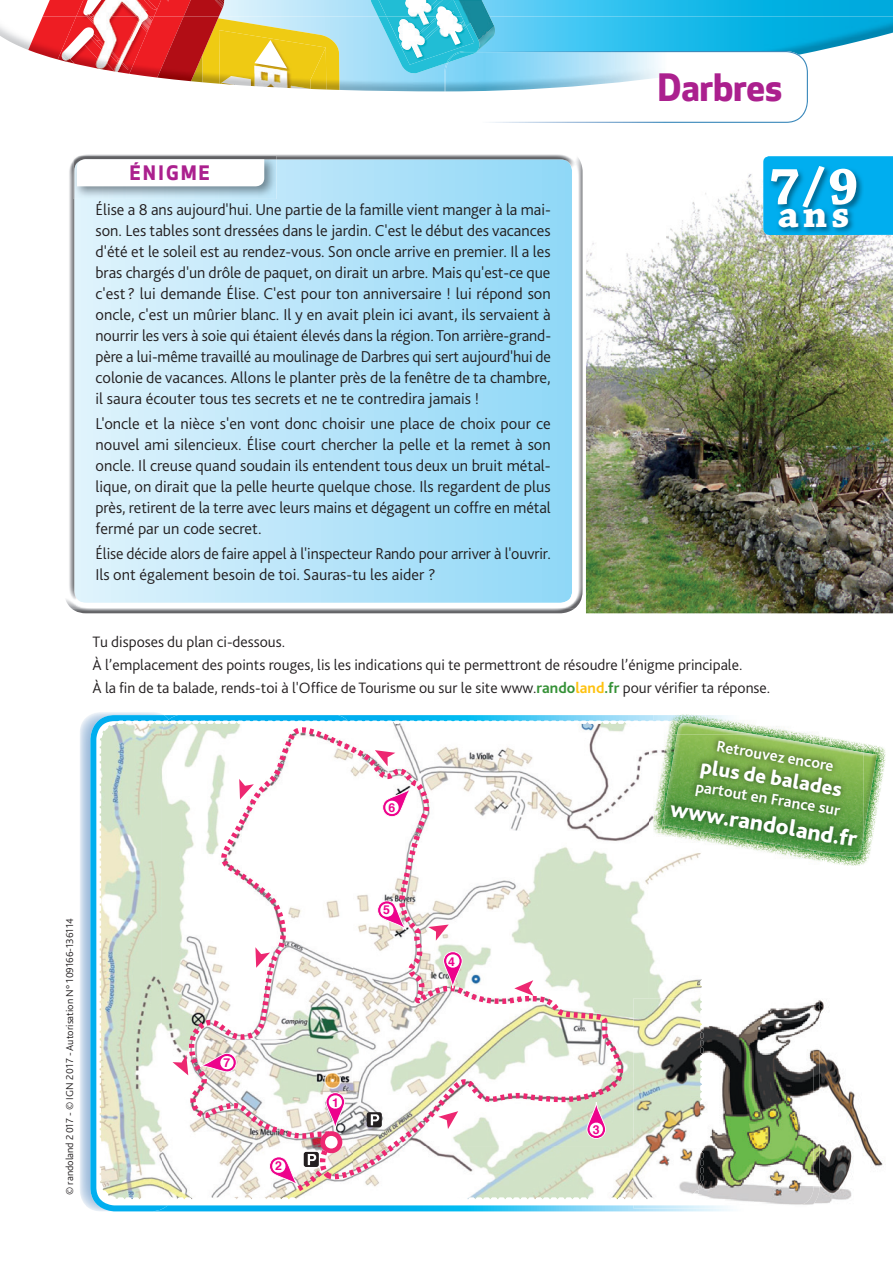
<style>
.page{position:relative;width:893px;height:1263px;background:#fff}
.page>*{position:absolute;margin:0;border:0;box-sizing:border-box;transform-origin:0 0}
.t1{font:700 55.05px "Chaparral Pro";color:#fff}
.t2{font:700 40.5px "Chaparral Pro";color:#fff}
.t3{font:700 36.9px "Apex New";letter-spacing:-.005em;color:#ab208e}
.t4{font:800 23.25px "Bliss 2";color:#fff}
.t5{font:800 21.15px "Bliss 2";color:#fff}
.t6{font:700 19.5px "Apex New";letter-spacing:.125em;color:#ab208e}
.t7{font:300 16.5px/21px "Bliss 2";color:#231f20;text-align:justify}
.t8{font:700 16.2px "Bliss 2";color:#fff}
.t9{font:300 15.75px/23px "Bliss 2";color:#231f20}
.t10{font:700 12.3px "Helvetica";color:#ed028c}
.t11{font:300 10.5px "Bliss 2";color:#231f20}
.s1{font-weight:700;color:#369237}
.s2{font-weight:700;color:#fec210}
</style>
<div class="page">
<img style="left:586px;top:174px;width:307px;height:439px">
<img style="left:80px;top:712px;width:83px;height:497px">
<img style="left:90px;top:715px;width:79px;height:496px">
<svg style="left:98px;top:721px;width:27px;height:479px"></svg>
<img style="left:219px;top:17px;width:674px;height:74px">
<img style="left:222px;top:0;width:671px;height:17px">
<img style="left:0;top:26px;width:28px;height:24px">
<img style="left:202px;top:18px;width:137px;height:72px">
<img style="left:219px;top:30px;width:107px;height:59px">
<img style="left:310px;top:47px;width:16px;height:43px">
<svg style="left:219px;top:59px;width:28px;height:27px"></svg>
<svg style="left:270px;top:40px;width:9px;height:13px"></svg>
<img style="left:219px;top:30px;width:39px;height:6px">
<img style="left:191px;top:81px;width:12px;height:1px">
<img style="left:76px;top:27px;width:6px;height:32px">
<svg style="left:222px;top:0;width:2px;height:8px"></svg>
<svg style="left:82px;top:0;width:47px;height:73px"></svg>
<svg style="left:62px;top:59px;width:13px;height:2px"></svg>
<img style="left:129px;top:41px;width:28px;height:37px">
<img style="left:169px;top:0;width:15px;height:17px">
<img style="left:28px;top:17px;width:48px;height:42px">
<img style="left:43px;top:0;width:40px;height:17px">
<img style="left:157px;top:17px;width:62px;height:64px">
<img style="left:184px;top:0;width:38px;height:17px">
<img style="left:371px;top:0;width:27px;height:17px">
<img style="left:378px;top:17px;width:20px;height:56px">
<svg style="left:398px;top:0;width:410px;height:123px"></svg>
<img style="left:447px;top:51px;width:30px;height:12px">
<div style="left:763px;top:156px;width:130px;height:79px;background:#00aeef"></div>
<img style="left:770px;top:165px;width:94px;height:70px">
<img style="left:71px;top:608px;width:504px;height:5px">
<img style="left:69px;top:154px;width:508px;height:454px">
<img style="left:73px;top:156px;width:203px;height:43px">
<svg style="left:73px;top:156px;width:191px;height:30px"></svg>
<img style="left:820px;top:1149px;width:63px;height:55px">
<img style="left:634px;top:1200px;width:186px;height:8px">
<img style="left:682px;top:714px;width:204px;height:95px">
<svg style="left:125px;top:715px;width:752px;height:485px"></svg>
<img style="left:664px;top:735px;width:200px;height:118px">
<img style="left:96px;top:41px;width:32px;height:29px">
<img style="left:247px;top:53px;width:44px;height:35px">
<img style="left:405px;top:0;width:42px;height:11px">
<img style="left:84px;top:0;width:85px;height:41px">
<img style="left:448px;top:0;width:46px;height:40px">
<h3 class="t3" style="left:658px;top:60px;width:126px">Darbres</h3>
<p class="t6" style="left:130px;top:159px;width:81px">ÉNIGME</p>
<p class="t7" style="left:96px;top:198px;width:457px">Élise a 8 ans aujourd'hui. Une partie de la famille vient manger à la mai&shy;son. Les tables sont dressées dans le jardin. C'est le début des vacances d'été et le soleil est au rendez-vous. Son oncle arrive en premier. Il a les bras chargés d'un drôle de paquet, on dirait un arbre. Mais qu'est-ce que c'est ? lui demande Élise. C'est pour ton anniversaire ! lui répond son oncle, c'est un mûrier blanc. Il y en avait plein ici avant, ils servaient à nourrir les vers à soie qui étaient élevés dans la région. Ton arrière-grand&shy;père a lui-même travaillé au moulinage de Darbres qui sert aujourd'hui de colonie de vacances. Allons le planter près de la fenêtre de ta chambre, il saura écouter tous tes secrets et ne te contredira jamais !</p>
<p class="t7" style="left:96px;top:412px;width:457px">L'oncle et la nièce s'en vont donc choisir une place de choix pour ce nouvel ami silencieux. Élise court chercher la pelle et la remet à son oncle. Il creuse quand soudain ils entendent tous deux un bruit métal&shy;lique, on dirait que la pelle heurte quelque chose. Ils regardent de plus près, retirent de la terre avec leurs mains et dégagent un coffre en métal fermé par un code secret.</p>
<p class="t7" style="left:96px;top:543px;width:457px">Élise décide alors de faire appel à l'inspecteur Rando pour arriver à l'ouvrir.<br>Ils ont également besoin de toi. Sauras-tu les aider ?</p>
<h1 class="t1" style="left:769px;top:154px;width:91px">7/9</h1>
<h2 class="t2" style="left:778px;top:190px;width:74px">ans</h2>
<p class="t9" style="left:92px;top:630px;width:679px">Tu disposes du plan ci-dessous.<br>À l’emplacement des points rouges, lis les indications qui te permettront de résoudre l’énigme principale.<br>À la fin de ta balade, rends-toi à l'Office de Tourisme ou sur le site www.<span class="s1">rando</span><span class="s2">land</span><span class="s1">.fr</span> pour vérifier ta réponse.</p>
<p class="t10" style="left:389px;top:798px;width:8px">6</p>
<p class="t8" style="left:718px;top:737px;width:120px;rotate:9deg">Retrouvez encore</p>
<p class="t5" style="left:703px;top:753px;width:145px;rotate:9deg">plus de balades</p>
<p class="t8" style="left:697px;top:777px;width:148px;rotate:9deg">partout en France sur</p>
<h3 class="t4" style="left:673px;top:793px;width:191px;rotate:10deg">www.randoland.fr</h3>
<p class="t11" style="left:63px;top:1195px;width:278px;rotate:-90deg">© randoland 2 017 - © IGN 2 017 - Autorisation N° 109166-136114</p>
<p class="t10" style="left:383px;top:900px;width:8px">5</p>
<p class="t10" style="left:224px;top:1052px;width:8px">7</p>
<p class="t10" style="left:275px;top:1156px;width:8px">2</p>
<p class="t10" style="left:332px;top:1092px;width:8px">1</p>
<p class="t10" style="left:448px;top:951px;width:8px">4</p>
<p class="t10" style="left:593px;top:1120px;width:8px">3</p>
</div>
